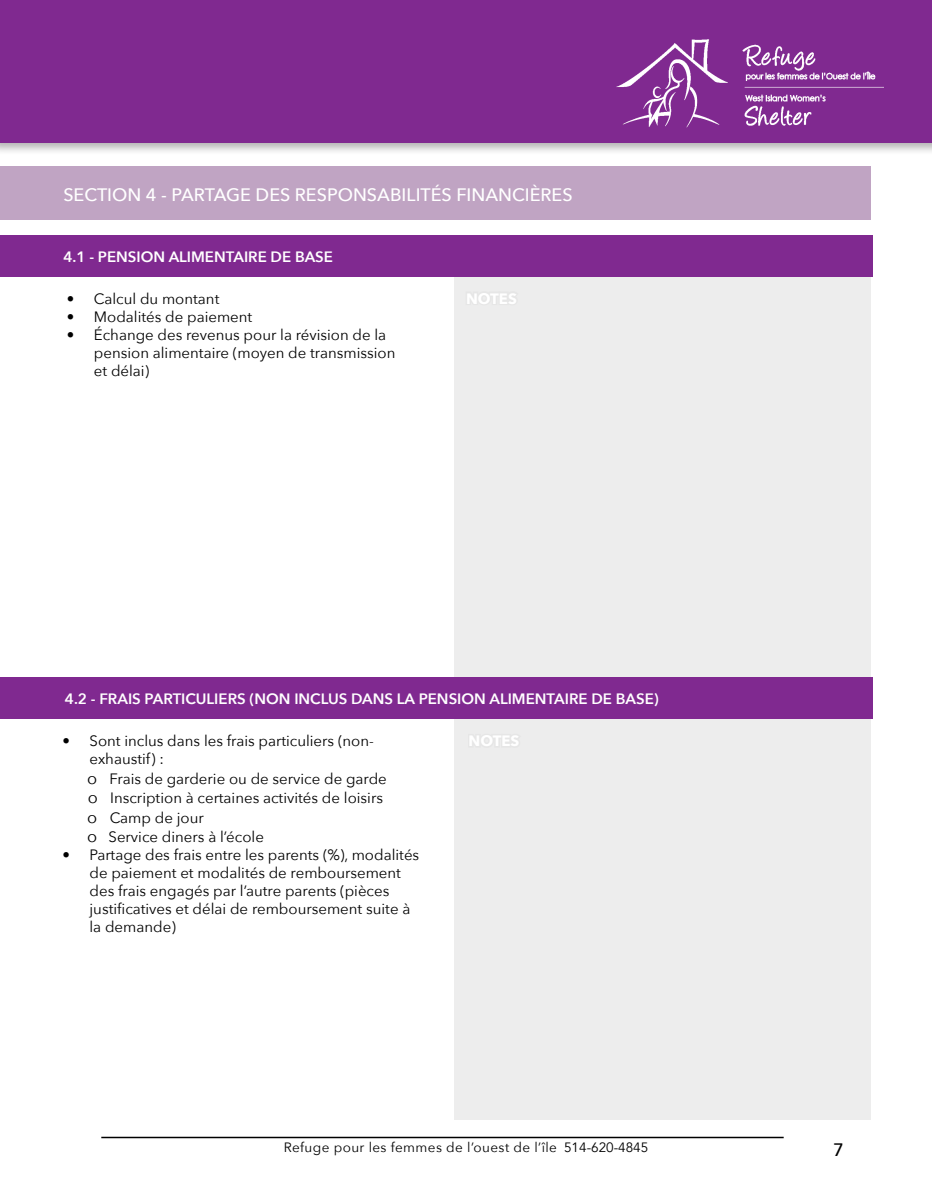
<style>
.page{position:relative;width:932px;height:1202px;background:#fff}
.page>*{position:absolute;margin:0;border:0;box-sizing:border-box;transform-origin:0 0}
.t1{font:500 18px "Avenir Next";color:#fff}
.t2{font:500 18px "Avenir Next";color:#000}
.t3{font:15px/18px "Avenir Next";color:#000}
.t4{font:600 15px "Avenir Next";color:#fff}
.t5{font:13.5px "Avenir Next";letter-spacing:.03em;color:#000}
.s1{font-size:16.5px}
.s2{font-family:"Avenir"}
</style>
<div class="page">
<hr style="left:101px;top:1136px;width:682px;height:2px;background:#000">
<div style="left:455px;top:235px;width:415px;height:884px;background:#ededed"></div>
<div style="left:0;top:0;width:932px;height:156px;background:#000;opacity:.3"></div>
<div style="left:0;top:0;width:932px;height:142px;background:#802990"></div>
<img style="left:616px;top:39px;width:112px;height:89px">
<img style="left:742px;top:44px;width:141px;height:82px">
<div style="left:0;top:235px;width:872px;height:42px;background:#802990"></div>
<div style="left:0;top:166px;width:870px;height:54px;background:#c0a4c3"></div>
<div style="left:0;top:677px;width:872px;height:42px;background:#802990"></div>
<p class="t1" style="left:63px;top:179px;width:511px">SECTION 4 - PARTAGE DES RESPONSABILITÉS FINANCIÈRES</p>
<p class="t4" style="left:63px;top:244px;width:271px">4.1 - PENSION ALIMENTAIRE DE BASE</p>
<p class="t3" style="left:67px;top:289px;width:154px">• Calcul du montant</p>
<p class="t3" style="left:67px;top:307px;width:187px">• Modalités de paiement</p>
<p class="t3" style="left:94px;top:325px;width:303px;text-indent:-27px">• Échange des revenus pour la révision de la pension alimentaire (moyen de transmission et délai)</p>
<p class="t4" style="left:65px;top:686px;width:595px">4.2 - FRAIS PARTICULIERS (NON INCLUS DANS LA PENSION ALIMENTAIRE DE BASE)</p>
<p class="t3" style="left:89px;top:731px;width:286px;text-indent:-27px">• Sont inclus dans les frais particuliers (non&shy;exhaustif) :</p>
<p class="t3" style="left:87px;top:768px;width:301px"><span class="s1">o</span> Frais de garderie ou de service de garde</p>
<p class="t3" style="left:88px;top:788px;width:297px"><span class="s1">o</span> Inscription à certaines activités de loisirs</p>
<p class="t3" style="left:87px;top:807px;width:118px"><span class="s1">o</span> Camp de jour</p>
<p class="t3" style="left:87px;top:827px;width:178px"><span class="s1">o</span> Service diners à l’école</p>
<p class="t3" style="left:89px;top:845px;width:331px;text-indent:-27px">• Partage des frais entre les parents (%), modalités de paiement et modalités de remboursement des frais engagés par l’autre parents (pièces justificatives et délai de remboursement suite à la demande)</p>
<p class="t5" style="left:284px;top:1135px;width:366px">Refuge pour les femmes de l’ouest de l’île <span class="s2">514-620-4845</span></p>
<p class="t2" style="left:833px;top:1133px;width:12px">7</p>
</div>
